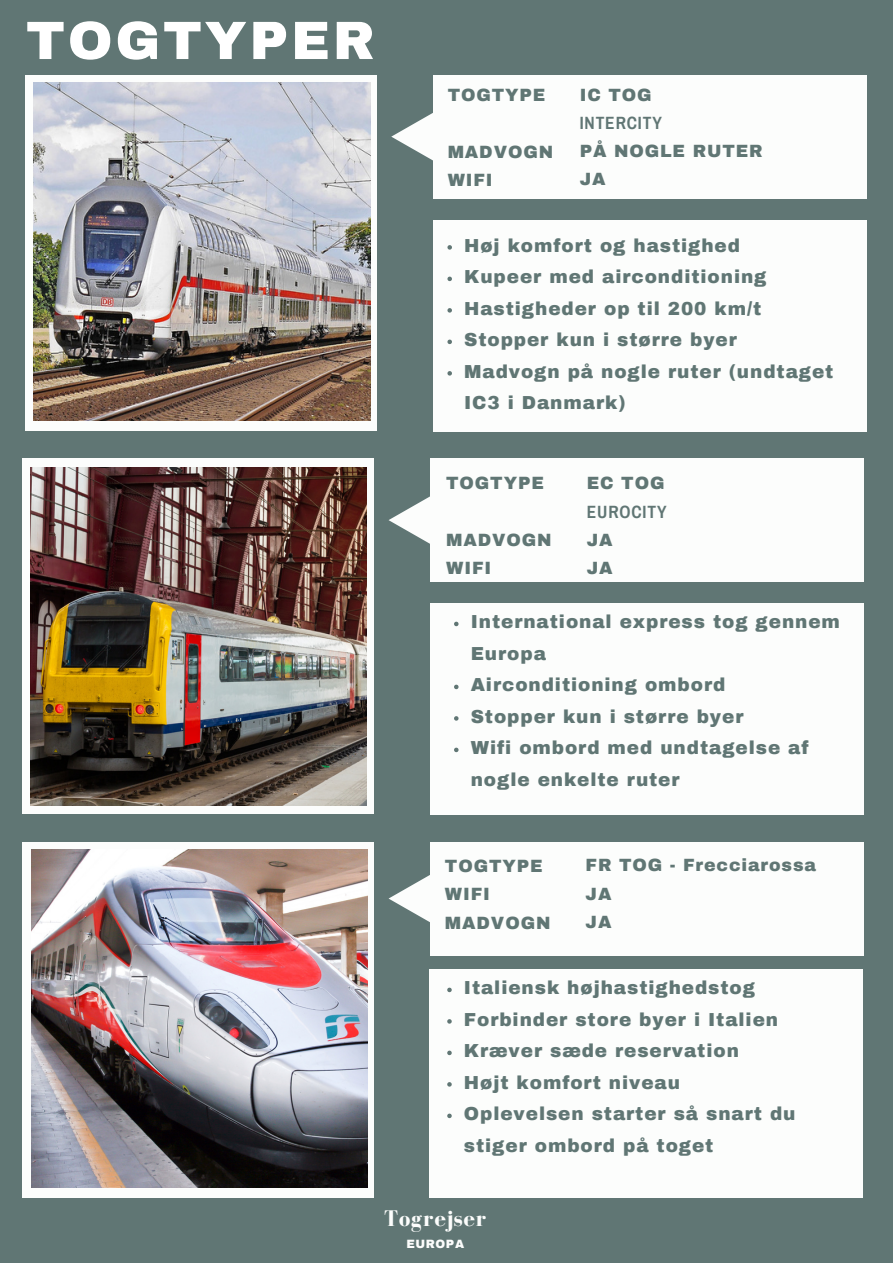
<style>
.page{position:relative;width:893px;height:1264px;background:#fff}
.page>*{position:absolute;margin:0;border:0;box-sizing:border-box;transform-origin:0 0}
.t1{font:900 54px "Archivo";letter-spacing:.05em;color:#fff}
.t2{font:700 23.25px "Bodoni FLF";letter-spacing:.04em;color:#fcfdfc}
.t3{font:900 18.45px/31.5px "Archivo";letter-spacing:.05em;color:#607674}
.t4{font:900 17.4px/28.3px "Archivo";letter-spacing:.05em;color:#607674}
.t5{font:700 17.4px "Archivo Narrow";letter-spacing:.05em;color:#607674}
.t6{font:900 11.7px "Archivo";letter-spacing:.05em;color:#fcfdfc}
</style>
<div class="page">
<div style="left:0;top:0;width:892px;height:1262px;background:#607674"></div>
<svg style="left:388px;top:496px;width:42px;height:48px"></svg>
<div style="left:430px;top:458px;width:433px;height:124px;background:#fcfdfc"></div>
<div style="left:430px;top:603px;width:433px;height:212px;background:#fcfdfc"></div>
<div style="left:22px;top:458px;width:352px;height:356px;background:#fcfdfc"></div>
<img style="left:31px;top:467px;width:336px;height:338px">
<svg style="left:391px;top:113px;width:42px;height:48px"></svg>
<div style="left:433px;top:75px;width:433px;height:123px;background:#fcfdfc"></div>
<div style="left:433px;top:220px;width:433px;height:211px;background:#fcfdfc"></div>
<div style="left:25px;top:75px;width:351px;height:355px;background:#fcfdfc"></div>
<img style="left:34px;top:82px;width:336px;height:339px">
<svg style="left:454px;top:621px;width:4px;height:5px"></svg>
<svg style="left:454px;top:684px;width:4px;height:5px"></svg>
<svg style="left:454px;top:716px;width:4px;height:4px"></svg>
<svg style="left:454px;top:747px;width:4px;height:5px"></svg>
<svg style="left:447px;top:245px;width:5px;height:5px"></svg>
<svg style="left:447px;top:276px;width:5px;height:5px"></svg>
<svg style="left:447px;top:308px;width:5px;height:4px"></svg>
<svg style="left:447px;top:339px;width:5px;height:5px"></svg>
<svg style="left:447px;top:371px;width:5px;height:4px"></svg>
<svg style="left:388px;top:875px;width:42px;height:47px"></svg>
<div style="left:430px;top:842px;width:433px;height:113px;background:#fcfdfc"></div>
<div style="left:429px;top:969px;width:433px;height:228px;background:#fcfdfc"></div>
<div style="left:22px;top:842px;width:352px;height:355px;background:#fcfdfc"></div>
<img style="left:31px;top:849px;width:336px;height:338px">
<svg style="left:447px;top:987px;width:4px;height:5px"></svg>
<svg style="left:447px;top:1019px;width:4px;height:4px"></svg>
<svg style="left:447px;top:1050px;width:4px;height:5px"></svg>
<svg style="left:447px;top:1082px;width:4px;height:4px"></svg>
<svg style="left:447px;top:1113px;width:4px;height:5px"></svg>
<h1 class="t1" style="left:26px;top:12px;width:350px">TOGTYPER</h1>
<p class="t4" style="left:447px;top:81px;width:99px">TOGTYPE</p>
<p class="t4" style="left:447px;top:138px;width:107px">MADVOGN<br>WIFI</p>
<p class="t4" style="left:579px;top:81px;width:73px">IC TOG</p>
<p class="t5" style="left:579px;top:113px;width:84px">INTERCITY</p>
<p class="t4" style="left:579px;top:137px;width:184px">PÅ NOGLE RUTER<br>JA</p>
<p class="t3" style="left:464px;top:230px;width:371px">Høj komfort og hastighed<br>Kupeer med airconditioning<br>Hastigheder op til 200 km/t<br>Stopper kun i større byer<br>Madvogn på nogle ruter (undtaget<br>IC3 i Danmark)</p>
<p class="t4" style="left:446px;top:469px;width:99px">TOGTYPE</p>
<p class="t4" style="left:446px;top:525px;width:107px">MADVOGN<br>WIFI</p>
<p class="t4" style="left:586px;top:469px;width:79px">EC TOG</p>
<p class="t5" style="left:586px;top:502px;width:81px">EUROCITY</p>
<p class="t4" style="left:586px;top:526px;width:27px">JA<br>JA</p>
<p class="t3" style="left:470px;top:606px;width:371px">International express tog gennem<br>Europa<br>Airconditioning ombord<br>Stopper kun i større byer<br>Wifi ombord med undtagelse af nogle enkelte ruter</p>
<p class="t4" style="left:445px;top:852px;width:107px">TOGTYPE<br>WIFI<br>MADVOGN</p>
<p class="t4" style="left:585px;top:851px;width:232px">FR TOG - Frecciarossa<br>JA<br>JA</p>
<p class="t3" style="left:464px;top:972px;width:333px">Italiensk højhastighedstog<br>Forbinder store byer i Italien<br>Kræver sæde reservation<br>Højt komfort niveau<br>Oplevelsen starter så snart du stiger ombord på toget</p>
<p class="t2" style="left:384px;top:1205px;width:104px">Togrejser</p>
<p class="t6" style="left:406px;top:1238px;width:59px">EUROPA</p>
</div>
